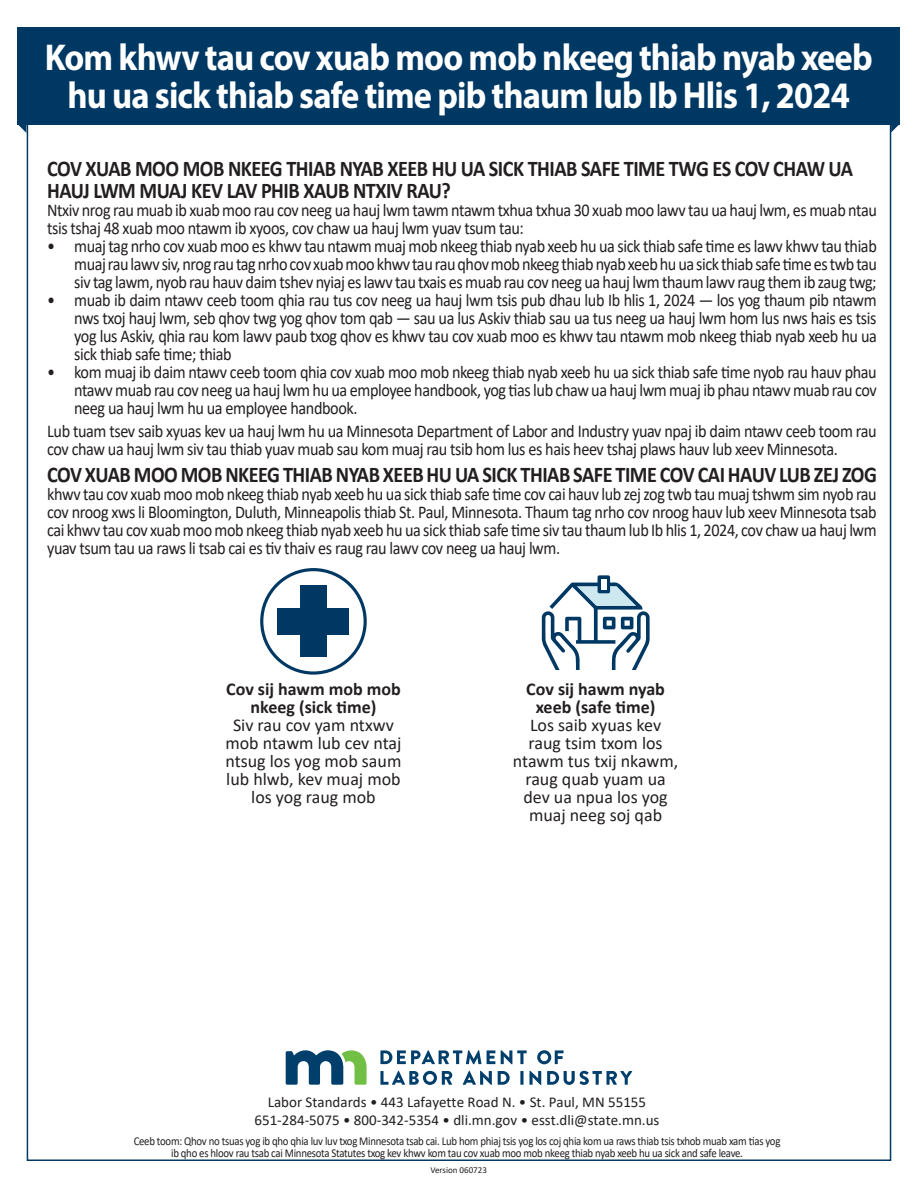
<style>
.page{position:relative;width:918px;height:1188px;background:#fff}
.page>*{position:absolute;margin:0;border:0;box-sizing:border-box;transform-origin:0 0}
.t1{font:700 37.5px/37.5px "Myriad Pro";letter-spacing:-.025em;color:#fff;text-align:center;scale:.92 1}
.Subhead_1{font:700 22.5px/22.5px "Calibri";letter-spacing:-.025em;color:#231f20;scale:.9 1}
.t2{font:18px/18px "Calibri";letter-spacing:-.025em;color:#231f20;text-align:justify;scale:.9 1}
.t3{font:18px/18px "Calibri";color:#231f20;text-align:center}
.t4{font:700 18px/18px "Calibri";color:#231f20;text-align:center}
.t5{font:15px/18px "Calibri";color:#231f20;text-align:center}
.t6{font:12px/12px "Calibri";letter-spacing:-.025em;color:#231f20;text-align:center;scale:.9 1}
.t7{font:9px "Calibri";color:#231f20}
</style>
<div class="page">
<div style="left:18px;top:27px;width:882px;height:97px;background:#003864"></div>
<svg style="left:17px;top:124px;width:9px;height:9px"></svg>
<svg style="left:891px;top:124px;width:9px;height:8px"></svg>
<svg style="left:286px;top:1050px;width:81px;height:35px"></svg>
<svg style="left:380px;top:1050px;width:101px;height:14px"></svg>
<svg style="left:487px;top:1050px;width:8px;height:14px"></svg>
<svg style="left:501px;top:1050px;width:26px;height:14px"></svg>
<svg style="left:537px;top:1050px;width:27px;height:14px"></svg>
<svg style="left:380px;top:1071px;width:72px;height:14px"></svg>
<svg style="left:463px;top:1071px;width:29px;height:14px"></svg>
<svg style="left:498px;top:1071px;width:12px;height:14px"></svg>
<hr style="left:520px;top:1071px;width:3px;height:14px;background:#003e6b">
<svg style="left:529px;top:1071px;width:12px;height:14px"></svg>
<svg style="left:547px;top:1071px;width:85px;height:14px"></svg>
<div style="left:300px;top:586px;width:27px;height:71px;background:#003864"></div>
<div style="left:278px;top:608px;width:71px;height:27px;background:#003864"></div>
<div style="left:260px;top:568px;width:107px;height:107px;border:3px solid #003864;border-radius:50%"></div>
<svg style="left:542px;top:575px;width:108px;height:94px"></svg>
<div style="left:601px;top:579px;width:5px;height:11px;background:#fff"></div>
<p class="t1" style="left:45px;top:37px;width:901px">Kom khwv tau cov xuab moo mob nkeeg thiab nyab xeeb hu ua sick thiab safe time pib thaum lub Ib Hlis 1, 2024</p>
<p class="Subhead_1" style="left:47px;top:157px;width:897px">COV XUAB MOO MOB NKEEG THIAB NYAB XEEB HU UA SICK THIAB SAFE TIME TWG ES COV CHAW UA<br>HAUJ LWM MUAJ KEV LAV PHIB XAUB NTXIV RAU?</p>
<p class="t2" style="left:47px;top:201px;width:923px">Ntxiv nrog rau muab ib xuab moo rau cov neeg ua hauj lwm tawm ntawm txhua txhua 30 xuab moo lawv tau ua hauj lwm, es muab ntau tsis tshaj 48 xuab moo ntawm ib xyoos, cov chaw ua hauj lwm yuav tsum tau:</p>
<p class="t2" style="left:74px;top:237px;width:894px;text-indent:-27px">• muaj tag nrho cov xuab moo es khwv tau ntawm muaj mob nkeeg thiab nyab xeeb hu ua sick thiab safe time es lawv khwv tau thiab muaj rau lawv siv, nrog rau tag nrho cov xuab moo khwv tau rau qhov mob nkeeg thiab nyab xeeb hu ua sick thiab safe time es twb tau siv tag lawm, nyob rau hauv daim tshev nyiaj es lawv tau txais es muab rau cov neeg ua hauj lwm thaum lawv raug them ib zaug twg;</p>
<p class="t2" style="left:74px;top:291px;width:893px;text-indent:-27px">• muab ib daim ntawv ceeb toom qhia rau tus cov neeg ua hauj lwm tsis pub dhau lub Ib hlis 1, 2024 — los yog thaum pib ntawm nws txoj hauj lwm, seb qhov twg yog qhov tom qab — sau ua lus Askiv thiab sau ua tus neeg ua hauj lwm hom lus nws hais es tsis yog lus Askiv, qhia rau kom lawv paub txog qhov es khwv tau cov xuab moo es khwv tau ntawm mob nkeeg thiab nyab xeeb hu ua sick thiab safe time; thiab</p>
<p class="t2" style="left:74px;top:363px;width:893px;text-indent:-27px">• kom muaj ib daim ntawv ceeb toom qhia cov xuab moo mob nkeeg thiab nyab xeeb hu ua sick thiab safe time nyob rau hauv phau ntawv muab rau cov neeg ua hauj lwm hu ua employee handbook, yog tias lub chaw ua hauj lwm muaj ib phau ntawv muab rau cov neeg ua hauj lwm hu ua employee handbook.</p>
<p class="t2" style="left:47px;top:421px;width:923px">Lub tuam tsev saib xyuas kev ua hauj lwm hu ua Minnesota Department of Labor and Industry yuav npaj ib daim ntawv ceeb toom rau cov chaw ua hauj lwm siv tau thiab yuav muab sau kom muaj rau tsib hom lus es hais heev tshaj plaws hauv lub xeev Minnesota.</p>
<p class="Subhead_1" style="left:47px;top:463px;width:923px">COV XUAB MOO MOB NKEEG THIAB NYAB XEEB HU UA SICK THIAB SAFE TIME COV CAI HAUV LUB ZEJ ZOG</p>
<p class="t2" style="left:47px;top:484px;width:923px">khwv tau cov xuab moo mob nkeeg thiab nyab xeeb hu ua sick thiab safe time cov cai hauv lub zej zog twb tau muaj tshwm sim nyob rau cov nroog xws li Bloomington, Duluth, Minneapolis thiab St. Paul, Minnesota. Thaum tag nrho cov nroog hauv lub xeev Minnesota tsab cai khwv tau cov xuab moo mob nkeeg thiab nyab xeeb hu ua sick thiab safe time siv tau thaum lub Ib hlis 1, 2024, cov chaw ua hauj lwm yuav tsum tau ua raws li tsab cai es tiv thaiv es raug rau lawv cov neeg ua hauj lwm.</p>
<p class="t4" style="left:226px;top:680px;width:176px">Cov sij hawm mob mob nkeeg (sick time)</p>
<p class="t3" style="left:225px;top:716px;width:178px">Siv rau cov yam ntxwv mob ntawm lub cev ntaj ntsug los yog mob saum lub hlwb, kev muaj mob los yog raug mob</p>
<p class="t4" style="left:526px;top:680px;width:140px">Cov sij hawm nyab xeeb (safe time)</p>
<p class="t3" style="left:513px;top:716px;width:167px">Los saib xyuas kev raug tsim txom los ntawm tus txij nkawm, raug quab yuam ua dev ua npua los yog muaj neeg soj qab</p>
<p class="t5" style="left:254px;top:1092px;width:407px">Labor Standards • 443 Lafayette Road N. • St. Paul, MN 55155<br>651-284-5075 • 800-342-5354 • dli.mn.gov • esst.dli@state.mn.us</p>
<p class="t6" style="left:134px;top:1134px;width:720px">Ceeb toom: Qhov no tsuas yog ib qho qhia luv luv txog Minnesota tsab cai. Lub hom phiaj tsis yog los coj qhia kom ua raws thiab tsis txhob muab xam tias yog ib qho es hloov rau tsab cai Minnesota Statutes txog kev khwv kom tau cov xuab moo mob nkeeg thiab nyab xeeb hu ua sick and safe leave.</p>
<p class="t7" style="left:430px;top:1164px;width:58px">Version 060723</p>
</div>
